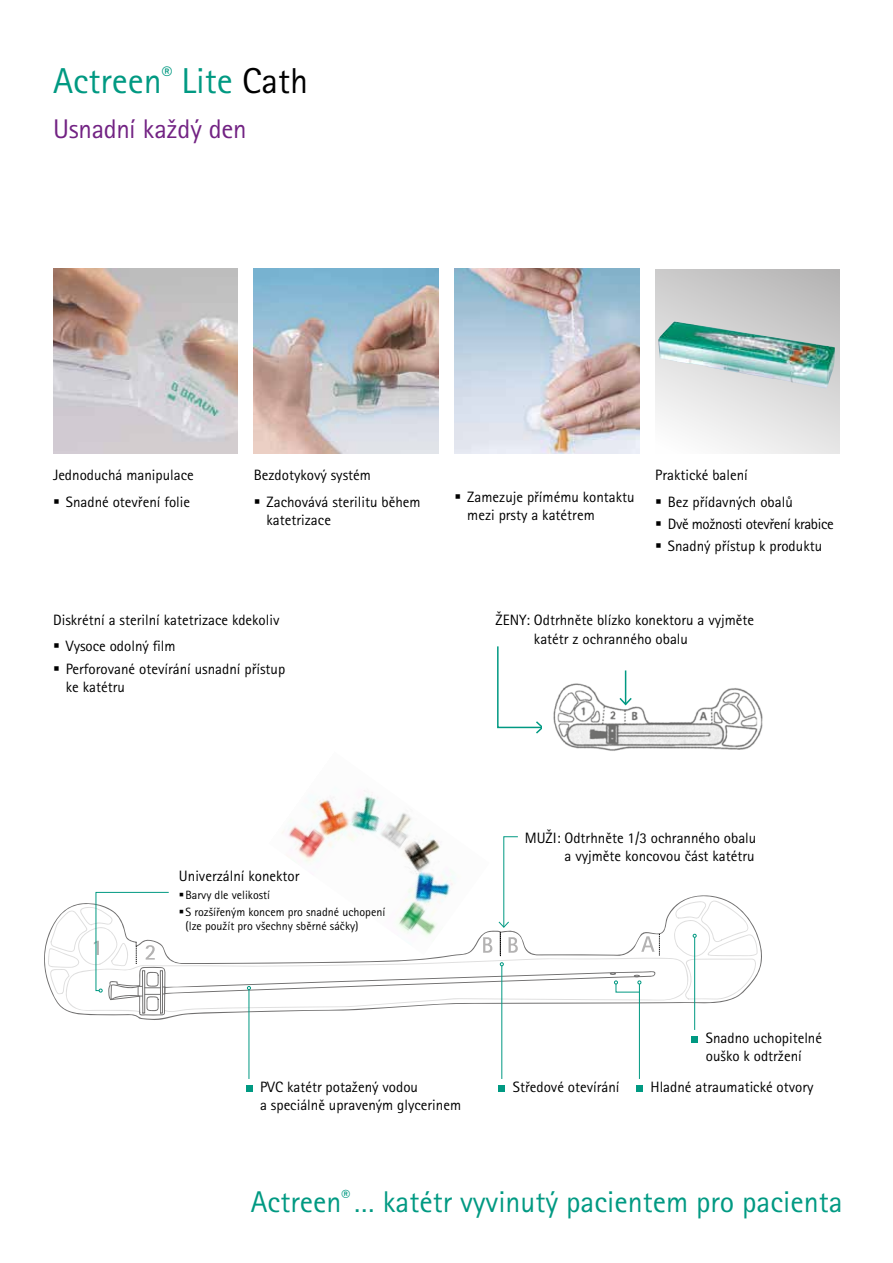
<style>
.page{position:relative;width:893px;height:1263px;background:#fff}
.page>*{position:absolute;margin:0;border:0;box-sizing:border-box;transform-origin:0 0}
.t1{font:36px "Rotis Sans Serif Pro";color:#009982}
.t2{font:30px "Rotis Sans Serif Pro";color:#009982}
.t3{font:27px "Rotis Sans Serif Pro";letter-spacing:-.01em;color:#722283}
.t4{font:15px/18px "Rotis Sans Serif Pro";color:#000}
.t5{font:15px/22.2px "Rotis Sans Serif Pro";letter-spacing:-.025em;color:#000}
.t6{font:12px/16.6px "Rotis Sans Serif Pro";color:#000}
.s1{color:#000}
</style>
<div class="page">
<div style="left:246px;top:1085px;width:6px;height:7px;background:#009982"></div>
<hr style="left:249px;top:989px;width:1px;height:90px;background:#009982">
<div style="left:499px;top:1085px;width:6px;height:7px;background:#009982"></div>
<hr style="left:501px;top:966px;width:1px;height:113px;background:#009982">
<div style="left:636px;top:1085px;width:7px;height:7px;background:#009982"></div>
<hr style="left:639px;top:984px;width:1px;height:95px;background:#009982">
<div style="left:691px;top:1036px;width:7px;height:7px;background:#009982"></div>
<hr style="left:694px;top:937px;width:1px;height:93px;background:#009982">
<img style="left:254px;top:269px;width:184px;height:185px">
<img style="left:53px;top:269px;width:185px;height:185px">
<div style="left:655px;top:269px;width:185px;height:185px;background:linear-gradient(to bottom,#bdbcbc,#f3f2f2)"></div>
<img style="left:282px;top:790px;width:148px;height:46px">
<img style="left:454px;top:269px;width:185px;height:185px">
<svg style="left:497px;top:646px;width:45px;height:88px"></svg>
<img style="left:553px;top:670px;width:210px;height:81px">
<hr style="left:625px;top:670px;width:1px;height:34px;background:#009982">
<svg style="left:618px;top:696px;width:15px;height:10px"></svg>
<img style="left:658px;top:324px;width:177px;height:64px">
<svg style="left:48px;top:836px;width:710px;height:180px"></svg>
<h1 class="t1" style="left:53px;top:59px;width:257px">Actreen<sup>®</sup> Lite <span class="s1">Cath</span></h1>
<h3 class="t3" style="left:53px;top:113px;width:195px">Usnadní každý den</h3>
<p class="t4" style="left:53px;top:462px;width:142px;line-height:26.5px;text-align:right">Jednoduchá manipulace<br>Snadné otevření folie</p>
<p class="t4" style="left:267px;top:462px;width:156px;line-height:26.5px;text-indent:-13px">Bezdotykový systém<br>Zachovává sterilitu během</p>
<p class="t4" style="left:267px;top:511px;width:66px">katetrizace</p>
<p class="t4" style="left:66px;top:607px;width:215px;line-height:26.5px;text-indent:-13px">Diskrétní a sterilní katetrizace kdekoliv<br>Vysoce odolný film</p>
<p class="t4" style="left:66px;top:660px;width:221px">Perforované otevírání usnadní přístup ke katétru</p>
<p class="t4" style="left:467px;top:488px;width:169px">Zamezuje přímému kontaktu mezi prsty a katétrem</p>
<p class="t4" style="left:668px;top:462px;width:126px;line-height:26.5px;text-indent:-13px">Praktické balení<br>Bez přídavných obalů</p>
<p class="t5" style="left:668px;top:513px;width:167px">Dvě možnosti otevření krabice<br>Snadný přístup k produktu</p>
<p class="t4" style="left:534px;top:610px;width:222px;line-height:19.5px;text-indent:-38px">ŽENY: Odtrhněte blízko konektoru a vyjměte katétr z ochranného obalu</p>
<p class="t4" style="left:179px;top:866px;width:122px">Univerzální konektor</p>
<p class="t6" style="left:185px;top:887px;width:201px">Barvy dle velikostí<br>S rozšířeným koncem pro snadné uchopení</p>
<p class="t6" style="left:185px;top:918px;width:175px">(lze použít pro všechny sběrné sáčky)</p>
<p class="t4" style="left:525px;top:829px;width:233px;text-align:right">MUŽI: Odtrhněte 1/3 ochranného obalu a vyjměte koncovou část katétru</p>
<p class="t4" style="left:706px;top:1029px;width:118px">Snadno uchopitelné ouško k odtržení</p>
<p class="t4" style="left:260px;top:1078px;width:203px">PVC katétr potažený vodou<br>a speciálně upraveným glycerinem</p>
<p class="t4" style="left:513px;top:1078px;width:108px">Středové otevírání</p>
<p class="t4" style="left:650px;top:1078px;width:165px">Hladné atraumatické otvory</p>
<h2 class="t2" style="left:251px;top:1184px;width:593px">Actreen<sup>®</sup> … katétr vyvinutý pacientem pro pacienta</h2>
</div>
